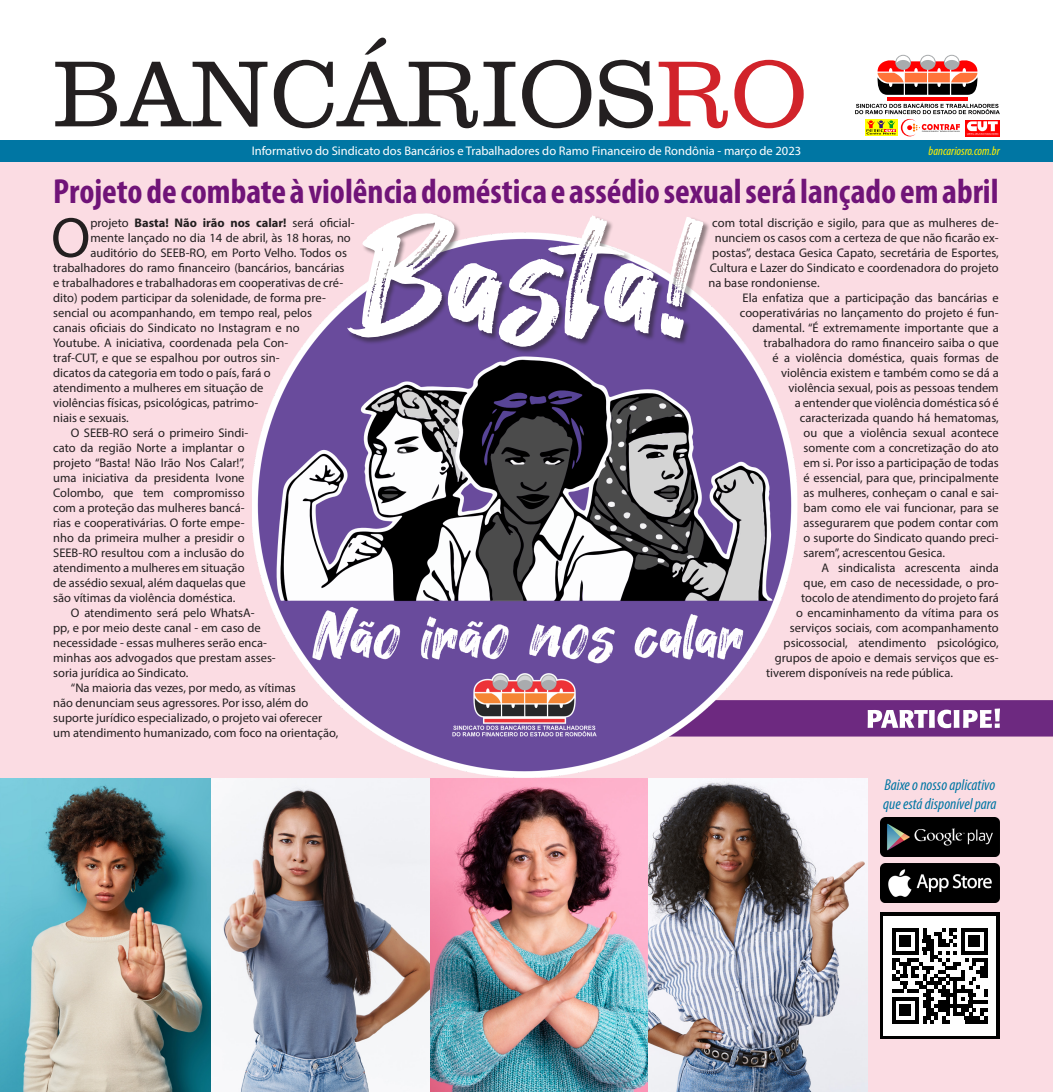
<style>
.page{position:relative;width:1053px;height:1092px;background:#fff}
.page>*{position:absolute;margin:0;border:0;box-sizing:border-box;transform-origin:0 0}
.t1{font:300 96.25px "Clarendon BT";color:#231f20}
.Corpo_de_Texto{font:57px "Myriad Pro";color:#231f20}
.Manchete_de_Página{font:700 condensed 35px "Myriad Pro";color:#701478}
.Chamada_do_Título{font:italic condensed 15.75px "Myriad Pro";color:#0076a3}
.Corpo_de_Texto-2{font:12.5px/15px "Myriad Pro";color:#231f20}
.t2{font:12.5px "Myriad Pro";color:#fff}
.Corpo_de_Texto-3{font:700 12.5px "Myriad Pro";color:#231f20}
.t3{font:italic condensed 12.5px "Myriad Pro";color:#fff101}
.s1{color:#d1232a}
.s2{font-weight:400}
</style>
<div class="page">
<div style="left:0;top:161px;width:1052px;height:930px;background:#fbdce3"></div>
<img style="left:0;top:778px;width:211px;height:313px">
<svg style="left:211px;top:778px;width:219px;height:313px;background:#b1aeb3"></svg>
<img style="left:430px;top:778px;width:218px;height:313px">
<img style="left:648px;top:778px;width:219px;height:313px">
<div style="left:0;top:140px;width:1052px;height:21px;background:#0076a3"></div>
<svg style="left:855px;top:54px;width:144px;height:82px"></svg>
<svg style="left:797px;top:700px;width:255px;height:36px;background:#844b94"></svg>
<div style="left:879px;top:912px;width:120px;height:126px;background:#000"></div>
<div style="left:883px;top:915px;width:113px;height:120px;background:#fff"></div>
<svg style="left:892px;top:928px;width:95px;height:95px"></svg>
<svg style="left:892px;top:1019px;width:26px;height:4px"></svg>
<div style="left:899px;top:1004px;width:12px;height:11px;background:#000"></div>
<img style="left:880px;top:863px;width:119px;height:39px">
<img style="left:880px;top:817px;width:119px;height:39px">
<img style="left:252px;top:298px;width:545px;height:479px">
<div style="left:347px;top:213px;width:363px;height:141px;background:#231f20;opacity:.5"></div>
<svg style="left:347px;top:213px;width:356px;height:134px"></svg>
<p class="t1" style="left:53px;top:35px;width:756px">BANCÁRIOS<span class="s1">RO</span></p>
<p class="t2" style="left:252px;top:143px;width:551px">Informativo do Sindicato dos Bancários e Trabalhadores do Ramo Financeiro de Rondônia - março de 2023</p>
<p class="t3" style="left:928px;top:144px;width:73px">bancariosro.com.br</p>
<p class="Manchete_de_Página" style="left:53px;top:169px;width:946px">Projeto de combate à violência doméstica e assédio sexual será lançado em abril</p>
<p class="Corpo_de_Texto" style="left:51px;top:202px;width:41px">O</p>
<p class="Corpo_de_Texto-3" style="left:90px;top:214px;width:266px"><span class="s2">projeto</span> Basta! Não irão nos calar! <span class="s2">será oficial-</span></p>
<p class="Corpo_de_Texto-2" style="left:90px;top:230px;width:262px">mente lançado no dia 14 de abril, às 18 horas, no</p>
<p class="Corpo_de_Texto-2" style="left:90px;top:245px;width:258px">auditório do SEEB-RO, em Porto Velho. Todos os</p>
<p class="Corpo_de_Texto-2" style="left:53px;top:260px;width:293px">trabalhadores do ramo financeiro (bancários, bancárias</p>
<p class="Corpo_de_Texto-2" style="left:53px;top:275px;width:292px">e trabalhadores e trabalhadoras em cooperativas de cré-</p>
<p class="Corpo_de_Texto-2" style="left:53px;top:290px;width:274px">dito) podem participar da solenidade, de forma pre-</p>
<p class="Corpo_de_Texto-2" style="left:53px;top:305px;width:260px">sencial ou acompanhando, em tempo real, pelos</p>
<p class="Corpo_de_Texto-2" style="left:53px;top:320px;width:248px">canais oficiais do Sindicato no Instagram e no</p>
<p class="Corpo_de_Texto-2" style="left:53px;top:335px;width:237px">Youtube. A iniciativa, coordenada pela Con-</p>
<p class="Corpo_de_Texto-2" style="left:53px;top:350px;width:228px">traf-CUT, e que se espalhou por outros sin-</p>
<p class="Corpo_de_Texto-2" style="left:53px;top:365px;width:219px">dicatos da categoria em todo o país, fará o</p>
<p class="Corpo_de_Texto-2" style="left:53px;top:380px;width:212px">atendimento a mulheres em situação de</p>
<p class="Corpo_de_Texto-2" style="left:53px;top:395px;width:207px">violências físicas, psicológicas, patrimo-</p>
<p class="Corpo_de_Texto-2" style="left:53px;top:410px;width:77px">niais e sexuais.</p>
<p class="Corpo_de_Texto-2" style="left:53px;top:425px;width:197px;text-indent:18px">O SEEB-RO será o primeiro Sindi&shy;cato da região Norte a implantar o projeto “Basta! Não Irão Nos Calar!”, uma iniciativa da presidenta Ivone Colombo, que tem compromisso com a proteção das mulheres bancá&shy;rias e cooperativárias. O forte empe&shy;nho da primeira mulher a presidir o SEEB-RO resultou com a inclusão do atendimento a mulheres em situação de assédio sexual, além daquelas que são vítimas da violência doméstica.</p>
<p class="Corpo_de_Texto-2" style="left:53px;top:605px;width:224px;text-indent:18px">O atendimento será pelo WhatsA-<br>pp, e por meio deste canal - em caso de necessidade - essas mulheres serão enca&shy;minhas aos advogados que prestam asses&shy;soria jurídica ao Sindicato.</p>
<p class="Corpo_de_Texto-2" style="left:53px;top:680px;width:286px;text-indent:18px">“Na maioria das vezes, por medo, as vítimas<br>não denunciam seus agressores. Por isso, além do suporte jurídico especializado, o projeto vai oferecer um atendimento humanizado, com foco na orientação,</p>
<p class="Corpo_de_Texto-2" style="left:712px;top:215px;width:288px">com total discrição e sigilo, para que as mulheres de-</p>
<p class="Corpo_de_Texto-2" style="left:714px;top:230px;width:285px">nunciem os casos com a certeza de que não ficarão ex-</p>
<p class="Corpo_de_Texto-2" style="left:712px;top:245px;width:288px">postas”, destaca Gesica Capato, secretária de Esportes,</p>
<p class="Corpo_de_Texto-2" style="left:709px;top:260px;width:290px">Cultura e Lazer do Sindicato e coordenadora do projeto</p>
<p class="Corpo_de_Texto-2" style="left:708px;top:275px;width:112px">na base rondoniense.</p>
<p class="Corpo_de_Texto-2" style="left:742px;top:290px;width:257px">Ela enfatiza que a participação das bancárias e</p>
<p class="Corpo_de_Texto-2" style="left:739px;top:305px;width:260px">cooperativárias no lançamento do projeto é fun-</p>
<p class="Corpo_de_Texto-2" style="left:752px;top:320px;width:248px">damental. “É extremamente importante que a</p>
<p class="Corpo_de_Texto-2" style="left:763px;top:335px;width:236px">trabalhadora do ramo financeiro saiba o que</p>
<p class="Corpo_de_Texto-2" style="left:772px;top:350px;width:228px">é a violência doméstica, quais formas de</p>
<p class="Corpo_de_Texto-2" style="left:781px;top:365px;width:219px">violência existem e também como se dá a</p>
<p class="Corpo_de_Texto-2" style="left:788px;top:380px;width:212px">violência sexual, pois as pessoas tendem</p>
<p class="Corpo_de_Texto-2" style="left:794px;top:395px;width:205px">a entender que violência doméstica só é</p>
<p class="Corpo_de_Texto-2" style="left:799px;top:410px;width:200px">caracterizada quando há hematomas,</p>
<p class="Corpo_de_Texto-2" style="left:803px;top:425px;width:197px">ou que a violência sexual acontece</p>
<p class="Corpo_de_Texto-2" style="left:803px;top:440px;width:196px">somente com a concretização do ato</p>
<p class="Corpo_de_Texto-2" style="left:803px;top:455px;width:196px">em si. Por isso a participação de todas</p>
<p class="Corpo_de_Texto-2" style="left:803px;top:470px;width:197px">é essencial, para que, principalmente</p>
<p class="Corpo_de_Texto-2" style="left:803px;top:485px;width:196px">as mulheres, conheçam o canal e sai-</p>
<p class="Corpo_de_Texto-2" style="left:803px;top:500px;width:196px">bam como ele vai funcionar, para se</p>
<p class="Corpo_de_Texto-2" style="left:803px;top:515px;width:196px">assegurarem que podem contar com</p>
<p class="Corpo_de_Texto-2" style="left:803px;top:530px;width:196px">o suporte do Sindicato quando preci-</p>
<p class="Corpo_de_Texto-2" style="left:803px;top:545px;width:143px">sarem”, acrescentou Gesica.</p>
<p class="Corpo_de_Texto-2" style="left:821px;top:560px;width:179px">A sindicalista acrescenta ainda</p>
<p class="Corpo_de_Texto-2" style="left:803px;top:575px;width:196px">que, em caso de necessidade, o pro-</p>
<p class="Corpo_de_Texto-2" style="left:801px;top:590px;width:199px">tocolo de atendimento do projeto fará</p>
<p class="Corpo_de_Texto-2" style="left:796px;top:605px;width:204px">o encaminhamento da vítima para os</p>
<p class="Corpo_de_Texto-2" style="left:789px;top:620px;width:210px">serviços sociais, com acompanhamento</p>
<p class="Corpo_de_Texto-2" style="left:783px;top:635px;width:217px">psicossocial, atendimento psicológico,</p>
<p class="Corpo_de_Texto-2" style="left:774px;top:650px;width:225px">grupos de apoio e demais serviços que es-</p>
<p class="Corpo_de_Texto-2" style="left:766px;top:665px;width:188px">tiverem disponíveis na rede pública.</p>
<p class="Chamada_do_Título" style="left:884px;top:775px;width:112px">Baixe o nosso aplicativo</p>
<p class="Chamada_do_Título" style="left:883px;top:794px;width:115px">que está disponível para</p>
</div>
